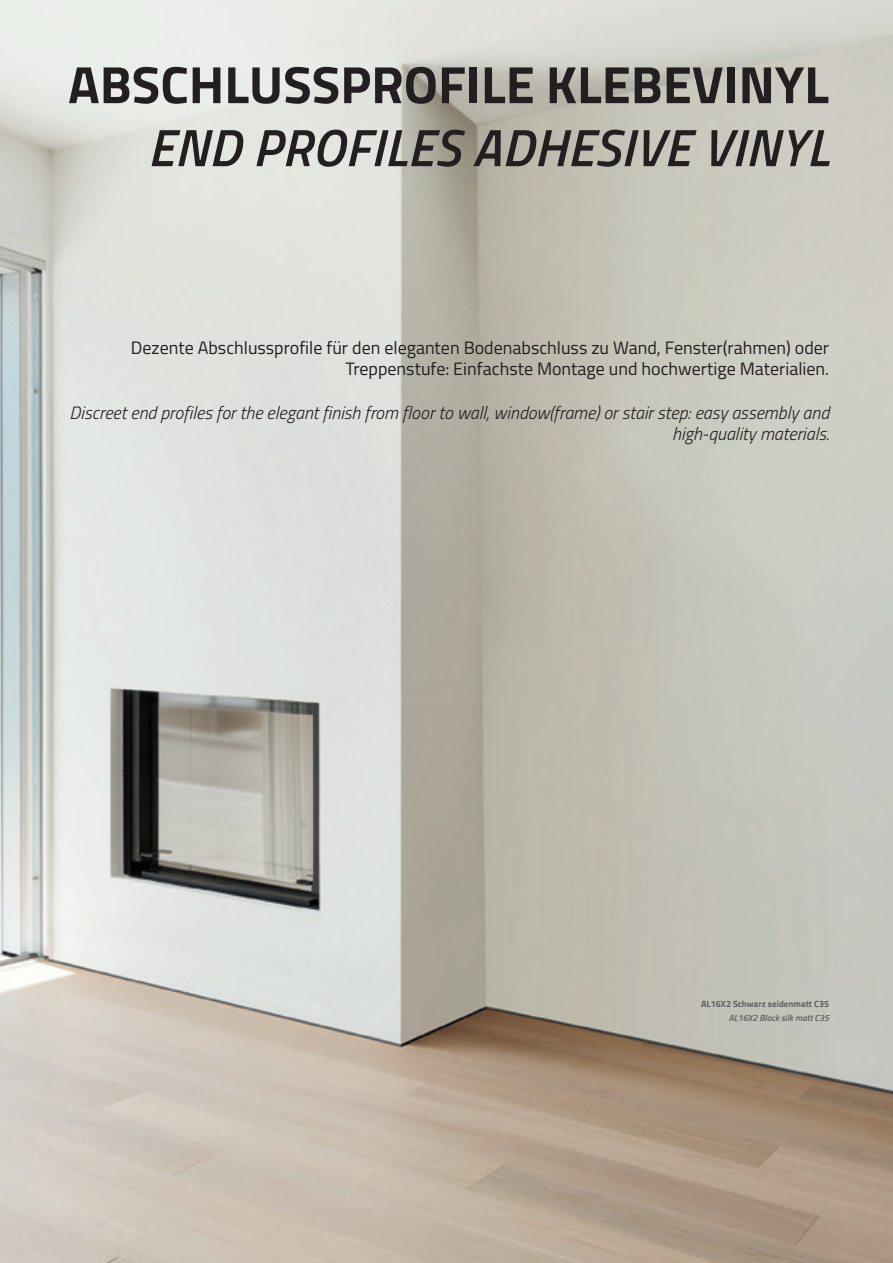
<style>
.page{position:relative;width:893px;height:1263px;background:#fff}
.page>*{position:absolute;margin:0;border:0;box-sizing:border-box;transform-origin:0 0}
.t1{font:700 52.5px "Titillium";color:#231f20}
.t2{font:italic 600 52.5px "Titillium";letter-spacing:.01em;color:#231f20}
.t3{font:18px/21.6px "Titillium";color:#231f20;text-align:right}
.t4{font:italic 300 18px/21.6px "Titillium";color:#231f20;text-align:right}
.t5{font:700 9px "Titillium";color:#5f5f62}
.t6{font:italic 600 9px "Titillium";color:#5f5f62}
</style>
<div class="page">
<img style="left:0;top:0;width:893px;height:1263px">
<p class="t1" style="left:68px;top:45px;width:762px">ABSCHLUSSPROFILE KLEBEVINYL</p>
<p class="t2" style="left:148px;top:108px;width:683px">END PROFILES ADHESIVE VINYL</p>
<p class="t3" style="left:131px;top:336px;width:700px">Dezente Abschlussprofile für den eleganten Bodenabschluss zu Wand, Fenster(rahmen) oder<br>Treppenstufe: Einfachste Montage und hochwertige Materialien.</p>
<p class="t4" style="left:70px;top:400px;width:761px">Discreet end profiles for the elegant finish from floor to wall, window(frame) or stair step: easy assembly and high-quality materials.</p>
<p class="t5" style="left:701px;top:997px;width:130px">AL16X2 Schwarz seidenmatt C35</p>
<p class="t6" style="left:729px;top:1011px;width:102px">AL16X2 Black silk matt C35</p>
</div>
